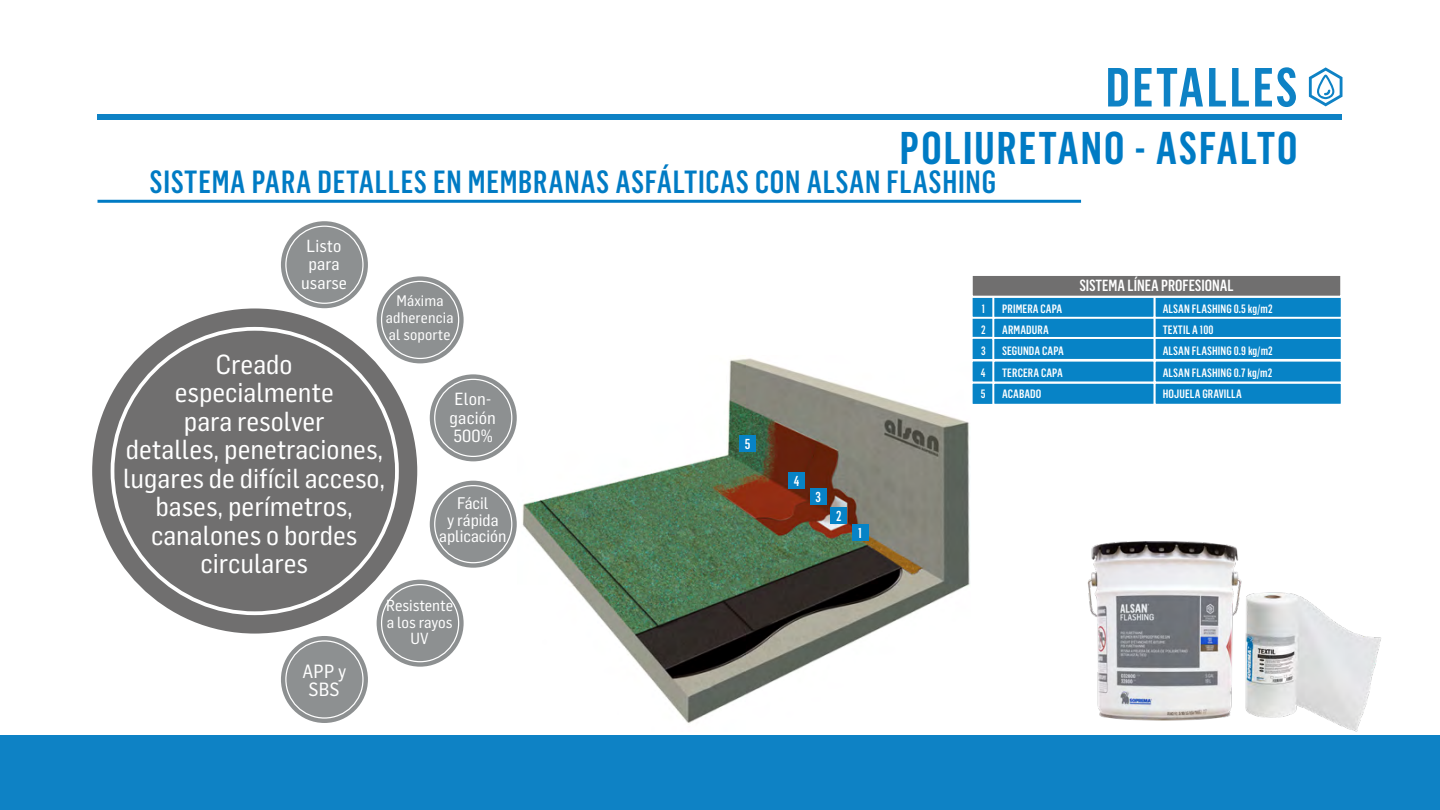
<style>
.page{position:relative;width:1440px;height:810px;background:#fff}
.page>*{position:absolute;margin:0;border:0;box-sizing:border-box;transform-origin:0 0}
.t1{font:600 54px "Flama Condensed";letter-spacing:.05em;color:#0e82c5;scale:.95 1}
.t2{font:600 45px "Flama Condensed";letter-spacing:.05em;color:#007bc4;scale:.95 1}
.t3{font:500 31.5px "Flama Condensed";letter-spacing:.025em;color:#007bc4}
.t4{font:27px/28.5px "Flama Semicondensed Basic";color:#fff;text-align:center}
.t5{font:18.75px/18px "Flama Semicondensed Basic";letter-spacing:.01em;color:#fff;text-align:center}
.t6{font:17.25px/18.4px "Flama Semicondensed Basic";letter-spacing:.01em;color:#fff}
.t7{font:17.17px/18.4px "Flama Semicondensed Basic";letter-spacing:.01em;color:#fff;text-align:center}
.t8{font:16.5px/16.5px "Flama Semicondensed Basic";color:#fff;text-align:center}
.t9{font:500 15.83px "Flama Condensed";color:#fff}
.t10{font:15.75px/16.5px "Flama Semicondensed Basic";color:#fff;text-align:center}
.t11{font:15px/17.2px "Flama Semicondensed Basic";letter-spacing:.01em;color:#fff;text-align:center}
.t12{font:500 14.17px "Flama Condensed";color:#fff}
.t13{font:500 11.85px/21.4px "Flama Condensed";letter-spacing:.01em;color:#fff}
</style>
<div class="page">
<div style="left:98px;top:114px;width:1244px;height:5px;background:#0e82c5"></div>
<div style="left:0;top:736px;width:1440px;height:74px;background:#0e82c5"></div>
<img style="left:522px;top:358px;width:448px;height:365px">
<div style="left:852px;top:525px;width:17px;height:16px;background:#0783c6"></div>
<div style="left:830px;top:508px;width:17px;height:16px;background:#0783c6"></div>
<div style="left:810px;top:488px;width:17px;height:17px;background:#0783c6"></div>
<div style="left:788px;top:472px;width:17px;height:17px;background:#0783c6"></div>
<div style="left:739px;top:435px;width:17px;height:17px;background:#0783c6"></div>
<img style="left:1087px;top:541px;width:154px;height:180px">
<img style="left:1241px;top:581px;width:140px;height:151px">
<div style="left:92px;top:308px;width:325px;height:326px;background:#706f6f;border-radius:50%"></div>
<div style="left:971px;top:316px;width:24px;height:24px;background:#0783c6;border:2px solid #fff"></div>
<div style="left:971px;top:337px;width:24px;height:24px;background:#0783c6;border:2px solid #fff"></div>
<div style="left:971px;top:360px;width:24px;height:24px;background:#0783c6;border:2px solid #fff"></div>
<div style="left:971px;top:382px;width:24px;height:24px;background:#0783c6;border:2px solid #fff"></div>
<div style="left:992px;top:316px;width:164px;height:24px;background:#0783c6;border:2px solid #fff"></div>
<div style="left:971px;top:295px;width:24px;height:24px;background:#0783c6;border:2px solid #fff"></div>
<div style="left:992px;top:295px;width:164px;height:24px;background:#0783c6;border:2px solid #fff"></div>
<div style="left:1154px;top:316px;width:189px;height:24px;background:#0783c6;border:2px solid #fff"></div>
<div style="left:1154px;top:295px;width:189px;height:24px;background:#0783c6;border:2px solid #fff"></div>
<div style="left:992px;top:337px;width:164px;height:24px;background:#0783c6;border:2px solid #fff"></div>
<div style="left:992px;top:360px;width:164px;height:24px;background:#0783c6;border:2px solid #fff"></div>
<div style="left:992px;top:382px;width:164px;height:24px;background:#0783c6;border:2px solid #fff"></div>
<div style="left:1154px;top:337px;width:189px;height:24px;background:#0783c6;border:2px solid #fff"></div>
<div style="left:1154px;top:360px;width:189px;height:24px;background:#0783c6;border:2px solid #fff"></div>
<div style="left:1154px;top:382px;width:189px;height:24px;background:#0783c6;border:2px solid #fff"></div>
<div style="left:971px;top:274px;width:371px;height:24px;background:#706f6f;border:2px solid #fff"></div>
<hr style="left:98px;top:200px;width:983px;height:3px;background:#007bc4">
<svg style="left:280px;top:220px;width:89px;height:89px"></svg>
<div style="left:278px;top:219px;width:92px;height:92px;border:2px solid #fff;border-radius:50%"></div>
<div style="left:286px;top:226px;width:77px;height:77px;background:#8d9091;border-radius:50%"></div>
<div style="left:285px;top:226px;width:79px;height:78px;border:1px solid #fff;border-radius:50%"></div>
<svg style="left:280px;top:635px;width:89px;height:89px"></svg>
<div style="left:278px;top:634px;width:92px;height:91px;border:2px solid #fff;border-radius:50%"></div>
<div style="left:286px;top:641px;width:77px;height:77px;background:#8d9091;border-radius:50%"></div>
<div style="left:285px;top:640px;width:79px;height:79px;border:1px solid #fff;border-radius:50%"></div>
<svg style="left:375px;top:275px;width:90px;height:90px;fill:#8d9091"></svg>
<div style="left:374px;top:274px;width:92px;height:92px;border:2px solid #fff;border-radius:50%"></div>
<div style="left:382px;top:281px;width:77px;height:77px;background:#8d9091;border-radius:50%"></div>
<div style="left:381px;top:281px;width:78px;height:78px;border:1px solid #fff;border-radius:50%"></div>
<svg style="left:429px;top:373px;width:89px;height:90px"></svg>
<div style="left:427px;top:372px;width:92px;height:92px;border:2px solid #fff;border-radius:50%"></div>
<div style="left:435px;top:379px;width:77px;height:77px;background:#8d9091;border-radius:50%"></div>
<div style="left:434px;top:379px;width:78px;height:78px;border:1px solid #fff;border-radius:50%"></div>
<svg style="left:429px;top:479px;width:89px;height:90px"></svg>
<div style="left:427px;top:478px;width:92px;height:92px;border:2px solid #fff;border-radius:50%"></div>
<div style="left:435px;top:486px;width:77px;height:77px;background:#8d9091;border-radius:50%"></div>
<div style="left:434px;top:485px;width:78px;height:78px;border:1px solid #fff;border-radius:50%"></div>
<svg style="left:375px;top:578px;width:90px;height:90px;fill:#8d9091"></svg>
<div style="left:374px;top:577px;width:92px;height:92px;border:2px solid #fff;border-radius:50%"></div>
<div style="left:382px;top:585px;width:77px;height:77px;background:#8d9091;border-radius:50%"></div>
<div style="left:381px;top:584px;width:78px;height:78px;border:1px solid #fff;border-radius:50%"></div>
<svg style="left:1309px;top:67px;width:33px;height:39px"></svg>
<h1 class="t1" style="left:1106px;top:53px;width:203px">DETALLES</h1>
<h2 class="t2" style="left:900px;top:120px;width:420px">POLIURETANO - ASFALTO</h2>
<h3 class="t3" style="left:150px;top:162px;width:848px">SISTEMA PARA DETALLES EN MEMBRANAS ASFÁLTICAS CON ALSAN FLASHING</h3>
<h3 class="t7" style="left:301px;top:236px;width:48px">Listo para usarse</h3>
<p class="t11" style="left:386px;top:291px;width:69px">Máxima adherencia al soporte</p>
<h3 class="t4" style="left:123px;top:349px;width:264px">Creado<br>especialmente<br>para resolver<br>detalles, penetraciones, lugares de difícil acceso, bases, perímetros, canalones o bordes circulares</h3>
<h3 class="t6" style="left:450px;top:389px;width:48px">Elon&shy;gación<br>500%</h3>
<h3 class="t8" style="left:439px;top:495px;width:69px">Fácil<br>y rápida aplicación</h3>
<h3 class="t5" style="left:302px;top:662px;width:46px">APP y<br>SBS</h3>
<h3 class="t10" style="left:386px;top:597px;width:69px">Resistente a los rayos<br>UV</h3>
<p class="t12" style="left:745px;top:435px;width:7px">5</p>
<p class="t12" style="left:794px;top:472px;width:7px">4</p>
<p class="t12" style="left:816px;top:488px;width:7px">3</p>
<p class="t12" style="left:836px;top:507px;width:7px">2</p>
<p class="t12" style="left:858px;top:524px;width:5px">1</p>
<h3 class="t9" style="left:1079px;top:276px;width:156px">SISTEMA LÍNEA PROFESIONAL</h3>
<p class="t13" style="left:981px;top:297px;width:6px;text-align:justify">1<br>2<br>3<br>4<br>5</p>
<p class="t13" style="left:1163px;top:297px;width:111px">ALSAN FLASHING 0.5 kg/m2<br>TEXTIL A 100<br>ALSAN FLASHING 0.9 kg/m2<br>ALSAN FLASHING 0.7 kg/m2<br>HOJUELA GRAVILLA</p>
<p class="t13" style="left:1002px;top:297px;width:63px">PRIMERA CAPA<br>ARMADURA<br>SEGUNDA CAPA<br>TERCERA CAPA<br>ACABADO</p>
</div>
